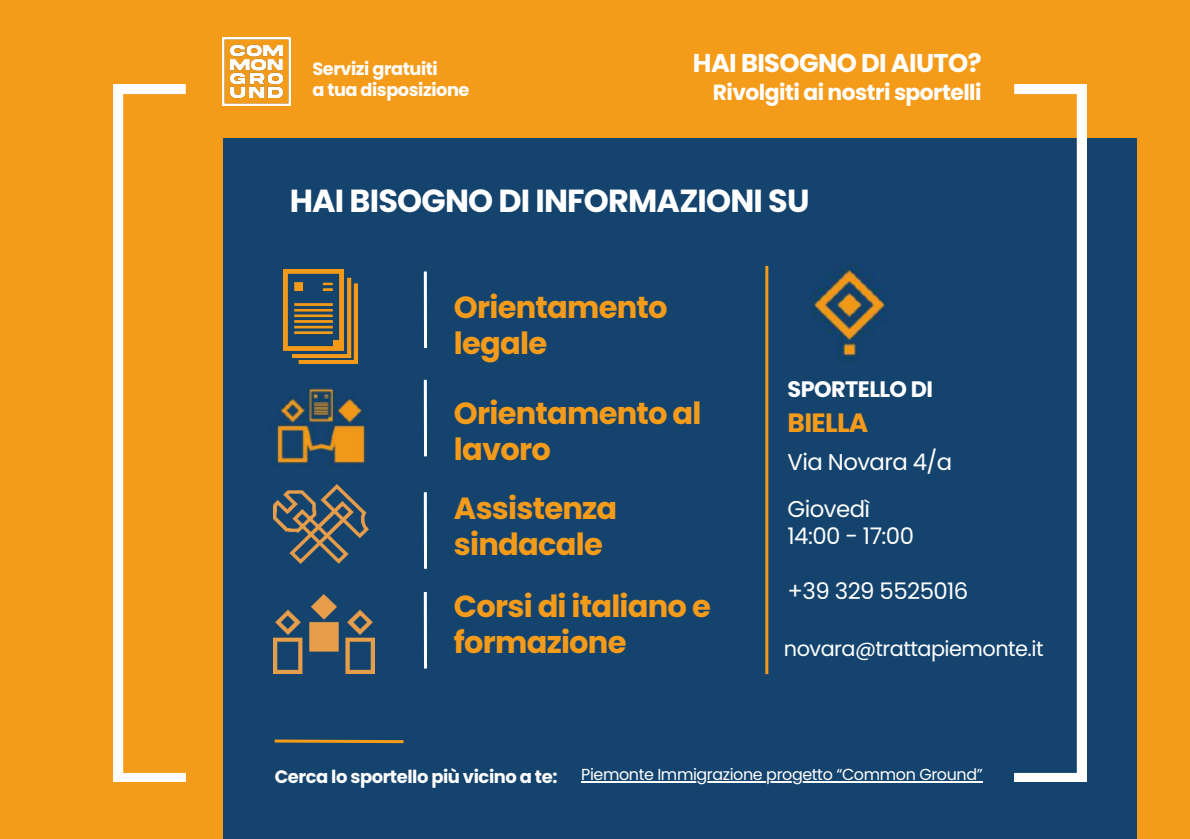
<style>
.page{position:relative;width:1190px;height:839px;background:#fff}
.page>*{position:absolute;margin:0;border:0;box-sizing:border-box;transform-origin:0 0}
.t1{font:700 32px "Poppins";letter-spacing:-.025em;color:#fff}
.t2{font:700 30.6px/36px "Poppins";letter-spacing:-.025em;color:#f59b1a}
.t3{font:700 26.4px "Poppins";letter-spacing:-.025em;color:#f59b1a}
.t4{font:700 25.8px "Poppins";letter-spacing:-.025em;color:#fff}
.t5{font:22.8px/27px "Poppins";letter-spacing:-.025em;color:#fff}
.t6{font:700 22.4px "Poppins";letter-spacing:-.025em;color:#fff}
.t7{font:700 21.8px "Poppins";letter-spacing:-.025em;color:#fff}
.t8{font:20.8px "Poppins";letter-spacing:-.025em;color:#fff}
.t9{font:700 18px "Poppins";letter-spacing:-.025em;color:#fff}
.t10{font:700 17.8px "Poppins";letter-spacing:-.025em;color:#fff}
.t11{font:16px "Poppins";letter-spacing:-.025em;color:#fff}
</style>
<div class="page">
<div style="left:0;top:0;width:1190px;height:838px;background:#f59b1a"></div>
<div style="left:223px;top:138px;width:914px;height:700px;background:#14436e"></div>
<img style="left:223px;top:38px;width:67px;height:67px">
<hr style="left:765px;top:266px;width:3px;height:408px;background:#f59b1a">
<svg style="left:274px;top:739px;width:130px;height:5px"></svg>
<img style="left:1015px;top:84px;width:71px;height:697px">
<img style="left:113px;top:84px;width:72px;height:697px">
<hr style="left:424px;top:271px;width:3px;height:77px;background:#fff">
<hr style="left:424px;top:380px;width:3px;height:76px;background:#fff">
<hr style="left:424px;top:492px;width:3px;height:76px;background:#fff">
<hr style="left:424px;top:592px;width:3px;height:76px;background:#fff">
<img style="left:274px;top:484px;width:94px;height:80px">
<img style="left:274px;top:594px;width:100px;height:79px">
<img style="left:284px;top:269px;width:73px;height:94px">
<img style="left:811px;top:265px;width:75px;height:96px">
<img style="left:269px;top:383px;width:97px;height:83px">
<hr style="left:581px;top:781px;width:181px;height:2px;background:#fff">
<hr style="left:766px;top:781px;width:216px;height:2px;background:#fff">
<p class="t10" style="left:312px;top:56px;width:127px">Servizi gratuiti</p>
<p class="t10" style="left:312px;top:77px;width:159px">a tua disposizione</p>
<h2 class="t4" style="left:693px;top:45px;width:290px">HAI BISOGNO DI AIUTO?</h2>
<h2 class="t7" style="left:713px;top:77px;width:270px">Rivolgiti ai nostri sportelli</h2>
<p class="t1" style="left:290px;top:179px;width:521px">HAI BISOGNO DI INFORMAZIONI SU</p>
<h6 class="t2" style="left:454px;top:289px;width:215px">Orientamento legale</h6>
<h6 class="t2" style="left:454px;top:395px;width:249px">Orientamento al lavoro</h6>
<p class="t2" style="left:454px;top:490px;width:165px">Assistenza sindacale</p>
<h6 class="t2" style="left:454px;top:588px;width:258px">Corsi di italiano e formazione</h6>
<p class="t6" style="left:788px;top:373px;width:147px">SPORTELLO DI</p>
<h4 class="t3" style="left:788px;top:404px;width:82px">BIELLA</h4>
<h3 class="t5" style="left:788px;top:448px;width:166px">Via Novara 4/a</h3>
<h6 class="t5" style="left:788px;top:496px;width:128px">Giovedì<br>14:00 - 17:00</h6>
<p class="t5" style="left:788px;top:578px;width:182px">+39 329 5525016</p>
<p class="t8" style="left:784px;top:634px;width:261px">novara@trattapiemonte.it</p>
<p class="t9" style="left:275px;top:764px;width:284px">Cerca lo sportello più vicino a te:</p>
<h2 class="t11" style="left:581px;top:763px;width:403px">Piemonte Immigrazione progetto “Common Ground”</h2>
</div>
